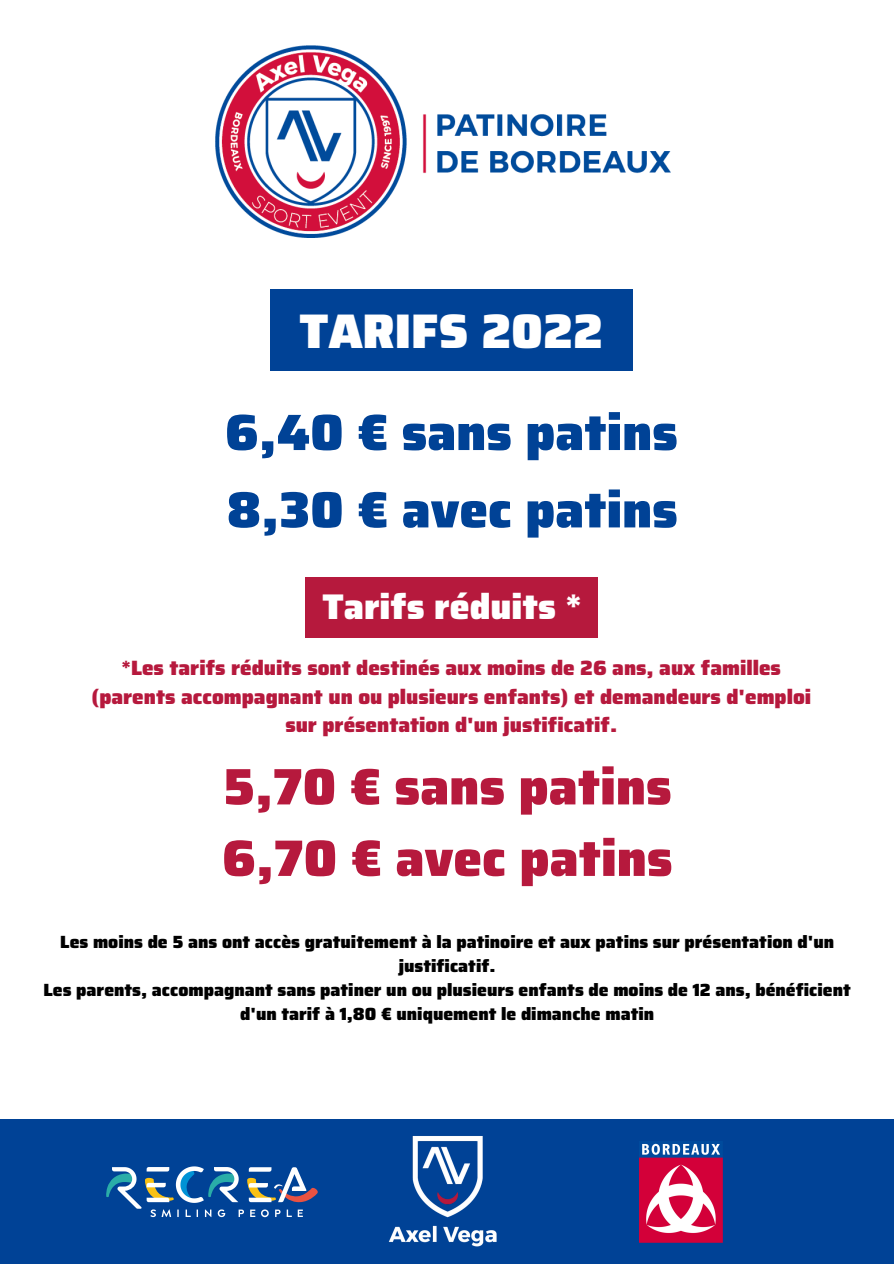
<style>
.page{position:relative;width:894px;height:1264px;background:#fff}
.page>*{position:absolute;margin:0;border:0;box-sizing:border-box;transform-origin:0 0}
.t1{font:900 51.3px "Saira";color:#b6193d}
.t2{font:900 51px "Saira";color:#004296}
.t3{font:900 48.6px "Saira";color:#fff}
.t4{font:900 35.7px "Saira";color:#fff}
.t5{font:900 20.7px/28.2px "Saira";color:#b6193d;text-align:center}
.t6{font:900 17.7px/24px "Saira";color:#000;text-align:center}
</style>
<div class="page">
<img style="left:216px;top:46px;width:454px;height:191px">
<div style="left:270px;top:290px;width:362px;height:81px;background:#004296"></div>
<div style="left:0;top:1119px;width:893px;height:144px;background:#004296"></div>
<img style="left:388px;top:1136px;width:109px;height:111px">
<svg style="left:106px;top:1166px;width:212px;height:51px"></svg>
<img style="left:639px;top:1143px;width:83px;height:99px">
<div style="left:305px;top:577px;width:292px;height:60px;background:#b6193d"></div>
<p class="t3" style="left:299px;top:292px;width:305px">TARIFS 2022</p>
<p class="t2" style="left:225px;top:392px;width:454px">6,40 € sans patins</p>
<p class="t2" style="left:226px;top:469px;width:452px">8,30 € avec patins</p>
<p class="t4" style="left:322px;top:578px;width:261px">Tarifs réduits *</p>
<p class="t5" style="left:91px;top:654px;width:721px">*Les tarifs réduits sont destinés aux moins de 26 ans, aux familles (parents accompagnant un ou plusieurs enfants) et demandeurs d'emploi sur présentation d'un justificatif.</p>
<p class="t1" style="left:223px;top:746px;width:450px">5,70 € sans patins</p>
<p class="t1" style="left:222px;top:817px;width:452px">6,70 € avec patins</p>
<p class="t6" style="left:60px;top:930px;width:775px">Les moins de 5 ans ont accès gratuitement à la patinoire et aux patins sur présentation d'un justificatif.</p>
<p class="t6" style="left:44px;top:978px;width:808px">Les parents, accompagnant sans patiner un ou plusieurs enfants de moins de 12 ans, bénéficient d'un tarif à 1,80 € uniquement le dimanche matin</p>
</div>
